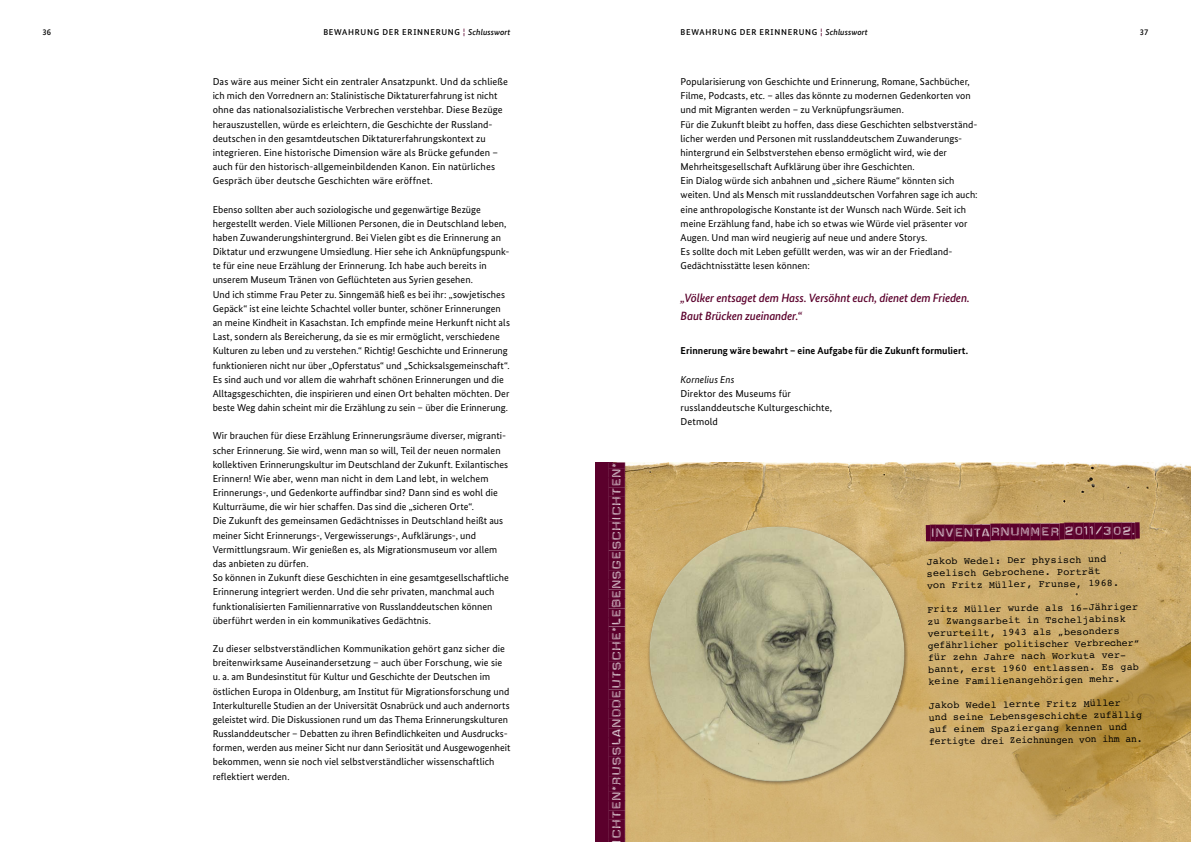
<style>
.page{position:relative;width:1191px;height:842px;background:#fff}
.page>*{position:absolute;margin:0;border:0;box-sizing:border-box;transform-origin:0 0}
.t1{font:24.3px "Dymo";color:#5b002c}
.t2{font:italic 500 12px/18px "Bundes Sans";letter-spacing:-.015em;color:#5b002c}
.t3{font:10px/14.2px "Bundes Sans";letter-spacing:.005em;color:#000}
.t4{font:10px/12px "Courier";color:#000}
.t5{font:700 10px "Bundes Sans";letter-spacing:.005em;color:#000}
.t6{font:italic 10px "Bundes Sans";letter-spacing:.005em;color:#000}
.t7{font:500 8.5px "Bundes Sans";letter-spacing:.08em;color:#000}
.s1{color:#5b002c}
.s2{font-style:italic}
</style>
<div class="page">
<img style="left:625px;top:463px;width:566px;height:379px">
<div style="left:647px;top:525px;width:261px;height:260px;background:#2f251e;opacity:.4"></div>
<div style="left:648px;top:526px;width:241px;height:186px;background:#fff;opacity:.3"></div>
<div style="left:655px;top:567px;width:249px;height:215px;background:#000;opacity:.2"></div>
<svg style="left:914px;top:514px;width:237px;height:36px"></svg>
<svg style="left:1135px;top:522px;width:4px;height:17px"></svg>
<div style="left:595px;top:463px;width:17px;height:379px;background:#5b002c"></div>
<div style="left:608px;top:463px;width:17px;height:379px;background:#fff"></div>
<p class="t7" style="left:323px;top:27px;width:189px">BEWAHRUNG DER ERINNERUNG <span class="s1">¦</span> <span class="s2">Schlusswort</span></p>
<p class="t7" style="left:680px;top:27px;width:189px">BEWAHRUNG DER ERINNERUNG <span class="s1">¦</span> <span class="s2">Schlusswort</span></p>
<p class="t7" style="left:43px;top:27px;width:10px">36</p>
<p class="t7" style="left:1140px;top:27px;width:10px">37</p>
<p class="t3" style="left:213px;top:74px;width:297px">Das wäre aus meiner Sicht ein zentraler Ansatzpunkt. Und da schließe ich mich den Vorrednern an: Stalinistische Diktaturerfahrung ist nicht ohne das nationalsozialistische Verbrechen verstehbar. Diese Bezüge herauszustellen, würde es erleichtern, die Geschichte der Russland&shy;deutschen in den gesamtdeutschen Diktaturerfahrungskontext zu integrieren. Eine historische Dimension wäre als Brücke gefunden – auch für den historisch-allgemeinbildenden Kanon. Ein natürliches Gespräch über deutsche Geschichten wäre eröffnet.</p>
<p class="t3" style="left:213px;top:202px;width:299px">Ebenso sollten aber auch soziologische und gegenwärtige Bezüge hergestellt werden. Viele Millionen Personen, die in Deutschland leben, haben Zuwanderungshintergrund. Bei Vielen gibt es die Erinnerung an Diktatur und erzwungene Umsiedlung. Hier sehe ich Anknüpfungspunk&shy;te für eine neue Erzählung der Erinnerung. Ich habe auch bereits in unserem Museum Tränen von Geflüchteten aus Syrien gesehen.<br>Und ich stimme Frau Peter zu. Sinngemäß hieß es bei ihr: „sowjetisches Gepäck“ ist eine leichte Schachtel voller bunter, schöner Erinnerungen an meine Kindheit in Kasachstan. Ich empfinde meine Herkunft nicht als Last, sondern als Bereicherung, da sie es mir ermöglicht, verschiedene Kulturen zu leben und zu verstehen.“ Richtig! Geschichte und Erinnerung funktionieren nicht nur über „Opferstatus“ und „Schicksalsgemeinschaft“.<br>Es sind auch und vor allem die wahrhaft schönen Erinnerungen und die Alltagsgeschichten, die inspirieren und einen Ort behalten möchten. Der beste Weg dahin scheint mir die Erzählung zu sein – über die Erinnerung.</p>
<p class="t3" style="left:213px;top:429px;width:297px">Wir brauchen für diese Erzählung Erinnerungsräume diverser, migranti&shy;scher Erinnerung. Sie wird, wenn man so will, Teil der neuen normalen kollektiven Erinnerungskultur im Deutschland der Zukunft. Exilantisches Erinnern! Wie aber, wenn man nicht in dem Land lebt, in welchem Erinnerungs-, und Gedenkorte auffindbar sind? Dann sind es wohl die Kulturräume, die wir hier schaffen. Das sind die „sicheren Orte“.<br>Die Zukunft des gemeinsamen Gedächtnisses in Deutschland heißt aus meiner Sicht Erinnerungs-, Vergewisserungs-, Aufklärungs-, und Vermittlungsraum. Wir genießen es, als Migrationsmuseum vor allem das anbieten zu dürfen.<br>So können in Zukunft diese Geschichten in eine gesamtgesellschaftliche Erinnerung integriert werden. Und die sehr privaten, manchmal auch funktionalisierten Familiennarrative von Russlanddeutschen können überführt werden in ein kommunikatives Gedächtnis.</p>
<p class="t3" style="left:213px;top:641px;width:299px">Zu dieser selbstverständlichen Kommunikation gehört ganz sicher die breitenwirksame Auseinandersetzung – auch über Forschung, wie sie u. a. am Bundesinstitut für Kultur und Geschichte der Deutschen im östlichen Europa in Oldenburg, am Institut für Migrationsforschung und Interkulturelle Studien an der Universität Osnabrück und auch andernorts geleistet wird. Die Diskussionen rund um das Thema Erinnerungskulturen Russlanddeutscher – Debatten zu ihren Befindlichkeiten und Ausdrucks&shy;formen, werden aus meiner Sicht nur dann Seriosität und Ausgewogenheit bekommen, wenn sie noch viel selbstverständlicher wissenschaftlich reflektiert werden.</p>
<h1 class="t1" style="left:604px;top:844px;width:383px;rotate:-90deg">ichten*RUSSlanddeutsche*Lebensgeschichten*</h1>
<p class="t3" style="left:680px;top:74px;width:299px">Popularisierung von Geschichte und Erinnerung, Romane, Sachbücher, Filme, Podcasts, etc. – alles das könnte zu modernen Gedenkorten von und mit Migranten werden – zu Verknüpfungsräumen.<br>Für die Zukunft bleibt zu hoffen, dass diese Geschichten selbstverständ&shy;licher werden und Personen mit russlanddeutschem Zuwanderungs&shy;hintergrund ein Selbstverstehen ebenso ermöglicht wird, wie der Mehrheitsgesellschaft Aufklärung über ihre Geschichten.<br>Ein Dialog würde sich anbahnen und „sichere Räume“ könnten sich weiten. Und als Mensch mit russlanddeutschen Vorfahren sage ich auch: eine anthropologische Konstante ist der Wunsch nach Würde. Seit ich meine Erzählung fand, habe ich so etwas wie Würde viel präsenter vor Augen. Und man wird neugierig auf neue und andere Storys.<br>Es sollte doch mit Leben gefüllt werden, was wir an der Friedland-Gedächtnisstätte lesen können:</p>
<p class="t2" style="left:680px;top:288px;width:291px">„Völker entsaget dem Hass. Versöhnt euch, dienet dem Frieden.<br>Baut Brücken zueinander.“</p>
<p class="t5" style="left:680px;top:345px;width:289px">Erinnerung wäre bewahrt – eine Aufgabe für die Zukunft formuliert.</p>
<p class="t6" style="left:680px;top:373px;width:55px">Kornelius Ens</p>
<p class="t3" style="left:680px;top:386px;width:153px">Direktor des Museums für russlanddeutsche Kulturgeschichte,<br>Detmold</p>
<h1 class="t1" style="left:930px;top:521px;width:206px;rotate:-1deg">Inventarnummer 2011/302.</h1>
<p class="t4" style="left:926px;top:555px;width:193px;rotate:-1deg">Jakob Wedel: Der physisch und seelisch Gebrochene. Porträt von Fritz Müller, Frunse, 1968.</p>
<p class="t4" style="left:927px;top:604px;width:213px;rotate:-1deg">Fritz Müller wurde als 16-Jähriger zu Zwangsarbeit in Tscheljabinsk verurteilt, 1943 als „besonders gefährlicher politischer Verbrecher“ für zehn Jahre nach Workuta ver&shy;bannt, erst 1960 entlassen. Es gab keine Familienangehörigen mehr.</p>
<p class="t4" style="left:928px;top:699px;width:215px;rotate:-1deg">Jakob Wedel lernte Fritz Müller<br>und seine Lebensgeschichte zufällig auf einem Spaziergang kennen und fertigte drei Zeichnungen von ihm an.</p>
</div>
